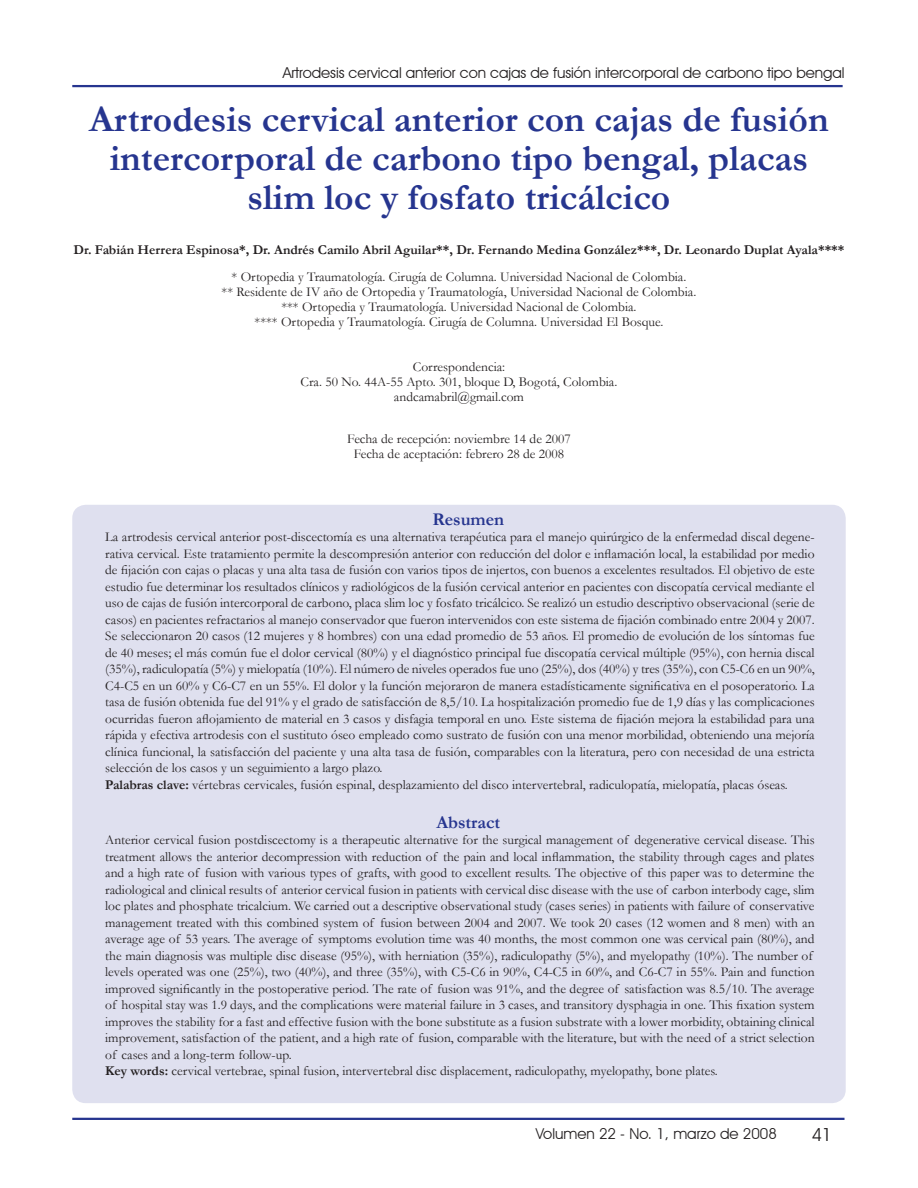
<style>
.page{position:relative;width:918px;height:1188px;background:#fff}
.page>*{position:absolute;margin:0;border:0;box-sizing:border-box;transform-origin:0 0}
.TITULO_ARTICULO{font:700 37.5px/39px "Garamond";color:#26358f;text-align:center}
.TITULO_ABSTRACT{font:700 18px "Garamond";color:#26358f}
.t1{font:18px "Avant Garde IT Cby BT";color:#231f20}
.t2{font:15px "Avant Garde IT Cby BT";letter-spacing:-.005em;color:#231f20}
.ABSTRACT{font:13.5px/16.5px "Garamond";color:#231f20;text-align:justify}
.AUTOR{font:13.5px "Garamond";color:#231f20}
.AUTOR-2{font:700 13.5px "Garamond";color:#231f20}
.s1{font-weight:700}
</style>
<div class="page">
<hr style="left:72px;top:1118px;width:773px;height:2px;background:#26358f">
<hr style="left:72px;top:85px;width:771px;height:2px;background:#26358f">
<div style="left:72px;top:505px;width:774px;height:598px;background:#dfe0ef;border-radius:14px"></div>
<p class="t2" style="left:283px;top:64px;width:563px">Artrodesis cervical anterior con cajas de fusión intercorporal de carbono tipo bengal</p>
<p class="TITULO_ARTICULO" style="left:89px;top:100px;width:741px">Artrodesis cervical anterior con cajas de fusión intercorporal de carbono tipo bengal, placas slim loc y fosfato tricálcico</p>
<p class="AUTOR-2" style="left:73px;top:240px;width:773px">Dr. Fabián Herrera Espinosa*, Dr. Andrés Camilo Abril Aguilar**, Dr. Fernando Medina González***, Dr. Leonardo Duplat Ayala****</p>
<p class="AUTOR" style="left:232px;top:267px;width:456px">* Ortopedia y Traumatología. Cirugía de Columna. Universidad Nacional de Colombia.</p>
<p class="AUTOR" style="left:222px;top:282px;width:476px">** Residente de IV año de Ortopedia y Traumatología, Universidad Nacional de Colombia.</p>
<p class="AUTOR" style="left:281px;top:297px;width:357px">*** Ortopedia y Traumatología. Universidad Nacional de Colombia.</p>
<p class="AUTOR" style="left:255px;top:312px;width:410px">**** Ortopedia y Traumatología. Cirugía de Columna. Universidad El Bosque.</p>
<p class="AUTOR" style="left:413px;top:357px;width:94px">Correspondencia:</p>
<p class="AUTOR" style="left:301px;top:372px;width:318px">Cra. 50 No. 44A-55 Apto. 301, bloque D, Bogotá, Colombia.</p>
<p class="AUTOR" style="left:394px;top:387px;width:132px">andcamabril@gmail.com</p>
<p class="AUTOR" style="left:347px;top:429px;width:225px">Fecha de recepción: noviembre 14 de 2007</p>
<p class="AUTOR" style="left:354px;top:444px;width:212px">Fecha de aceptación: febrero 28 de 2008</p>
<p class="TITULO_ABSTRACT" style="left:432px;top:507px;width:73px">Resumen</p>
<p class="ABSTRACT" style="left:105px;top:528px;width:711px">La artrodesis cervical anterior post-discectomía es una alternativa terapéutica para el manejo quirúrgico de la enfermedad discal degene&shy;rativa cervical. Este tratamiento permite la descompresión anterior con reducción del dolor e inflamación local, la estabilidad por medio de fijación con cajas o placas y una alta tasa de fusión con varios tipos de injertos, con buenos a excelentes resultados. El objetivo de este estudio fue determinar los resultados clínicos y radiológicos de la fusión cervical anterior en pacientes con discopatía cervical mediante el uso de cajas de fusión intercorporal de carbono, placa slim loc y fosfato tricálcico. Se realizó un estudio descriptivo observacional (serie de casos) en pacientes refractarios al manejo conservador que fueron intervenidos con este sistema de fijación combinado entre 2004 y 2007.<br>Se seleccionaron 20 casos (12 mujeres y 8 hombres) con una edad promedio de 53 años. El promedio de evolución de los síntomas fue de 40 meses; el más común fue el dolor cervical (80%) y el diagnóstico principal fue discopatía cervical múltiple (95%), con hernia discal (35%), radiculopatía (5%) y mielopatía (10%). El número de niveles operados fue uno (25%), dos (40%) y tres (35%), con C5-C6 en un 90%, C4-C5 en un 60% y C6-C7 en un 55%. El dolor y la función mejoraron de manera estadísticamente significativa en el posoperatorio. La tasa de fusión obtenida fue del 91% y el grado de satisfacción de 8,5/10. La hospitalización promedio fue de 1,9 días y las complicaciones ocurridas fueron aflojamiento de material en 3 casos y disfagia temporal en uno. Este sistema de fijación mejora la estabilidad para una rápida y efectiva artrodesis con el sustituto óseo empleado como sustrato de fusión con una menor morbilidad, obteniendo una mejoría clínica funcional, la satisfacción del paciente y una alta tasa de fusión, comparables con la literatura, pero con necesidad de una estricta selección de los casos y un seguimiento a largo plazo.</p>
<p class="ABSTRACT" style="left:105px;top:776px;width:684px"><span class="s1">Palabras clave:</span> vértebras cervicales, fusión espinal, desplazamiento del disco intervertebral, radiculopatía, mielopatía, placas óseas.</p>
<p class="TITULO_ABSTRACT" style="left:436px;top:810px;width:65px">Abstract</p>
<p class="ABSTRACT" style="left:105px;top:831px;width:711px;text-align:left">Anterior cervical fusion postdiscectomy is a therapeutic alternative for the surgical management of degenerative cervical disease. This treatment allows the anterior decompression with reduction of the pain and local inflammation, the stability through cages and plates and a high rate of fusion with various types of grafts, with good to excellent results. The objective of this paper was to determine the radiological and clinical results of anterior cervical fusion in patients with cervical disc disease with the use of carbon interbody cage, slim loc plates and phosphate tricalcium. We carried out a descriptive observational study (cases series) in patients with failure of conservative management treated with this combined system of fusion between 2004 and 2007. We took 20 cases (12 women and 8 men) with an average age of 53 years. The average of symptoms evolution time was 40 months, the most common one was cervical pain (80%), and the main diagnosis was multiple disc disease (95%), with herniation (35%), radiculopathy (5%), and myelopathy (10%). The number of levels operated was one (25%), two (40%), and three (35%), with C5-C6 in 90%, C4-C5 in 60%, and C6-C7 in 55%. Pain and function improved significantly in the postoperative period. The rate of fusion was 91%, and the degree of satisfaction was 8.5/10. The average of hospital stay was 1.9 days, and the complications were material failure in 3 cases, and transitory dysphagia in one. This fixation system improves the stability for a fast and effective fusion with the bone substitute as a fusion substrate with a lower morbidity, obtaining clinical improvement, satisfaction of the patient, and a high rate of fusion, comparable with the literature, but with the need of a strict selection of cases and a long-term follow-up.</p>
<p class="ABSTRACT" style="left:105px;top:1062px;width:614px"><span class="s1">Key words:</span> cervical vertebrae, spinal fusion, intervertebral disc displacement, radiculopathy, myelopathy, bone plates.</p>
<p class="t2" style="left:536px;top:1125px;width:243px">Volumen 22 - No. 1, marzo de 2008</p>
<p class="t1" style="left:812px;top:1124px;width:22px">41</p>
</div>
